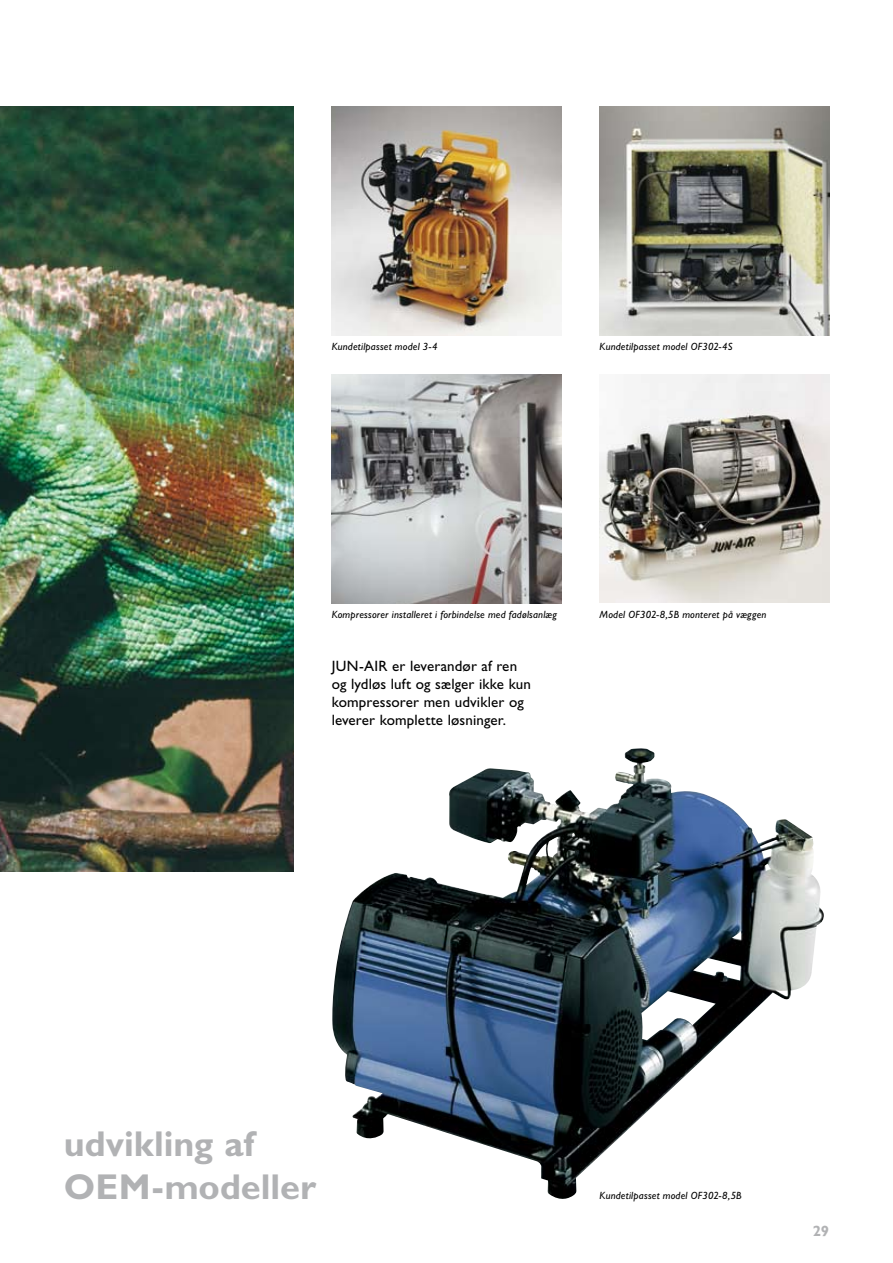
<style>
.page{position:relative;width:893px;height:1263px;background:#fff}
.page>*{position:absolute;margin:0;border:0;box-sizing:border-box;transform-origin:0 0}
.t1{font:700 36px/43.2px "Gill Sans";color:#b1b2b4}
.t2{font:15px/18px "Gill Sans";letter-spacing:.01em;color:#000}
.t3{font:700 15px "Gill Sans";color:#b1b2b4}
.t4{font:italic 10.5px "Gill Sans";letter-spacing:.02em;color:#000}
</style>
<div class="page">
<img style="left:0;top:106px;width:293px;height:766px">
<img style="left:332px;top:106px;width:229px;height:230px">
<img style="left:600px;top:106px;width:229px;height:230px">
<img style="left:332px;top:748px;width:491px;height:451px">
<img style="left:332px;top:374px;width:229px;height:230px">
<img style="left:600px;top:374px;width:229px;height:229px">
<p class="t4" style="left:332px;top:341px;width:107px">Kundetilpasset model 3-4</p>
<p class="t4" style="left:600px;top:341px;width:134px">Kundetilpasset model OF302-4S</p>
<p class="t4" style="left:332px;top:608px;width:227px">Kompressorer installeret i forbindelse med fadølsanlæg</p>
<p class="t4" style="left:600px;top:608px;width:168px">Model OF302-8,5B monteret på væggen</p>
<h2 class="t2" style="left:332px;top:657px;width:201px">JUN-AIR er leverandør af ren og lydløs luft og sælger ikke kun kompressorer men udvikler og leverer komplette løsninger.</h2>
<h1 class="t1" style="left:64px;top:1122px;width:254px">udvikling af<br>OEM-modeller</h1>
<p class="t4" style="left:600px;top:1189px;width:143px">Kundetilpasset model OF302-8,5B</p>
<h2 class="t3" style="left:813px;top:1222px;width:17px">29</h2>
</div>
